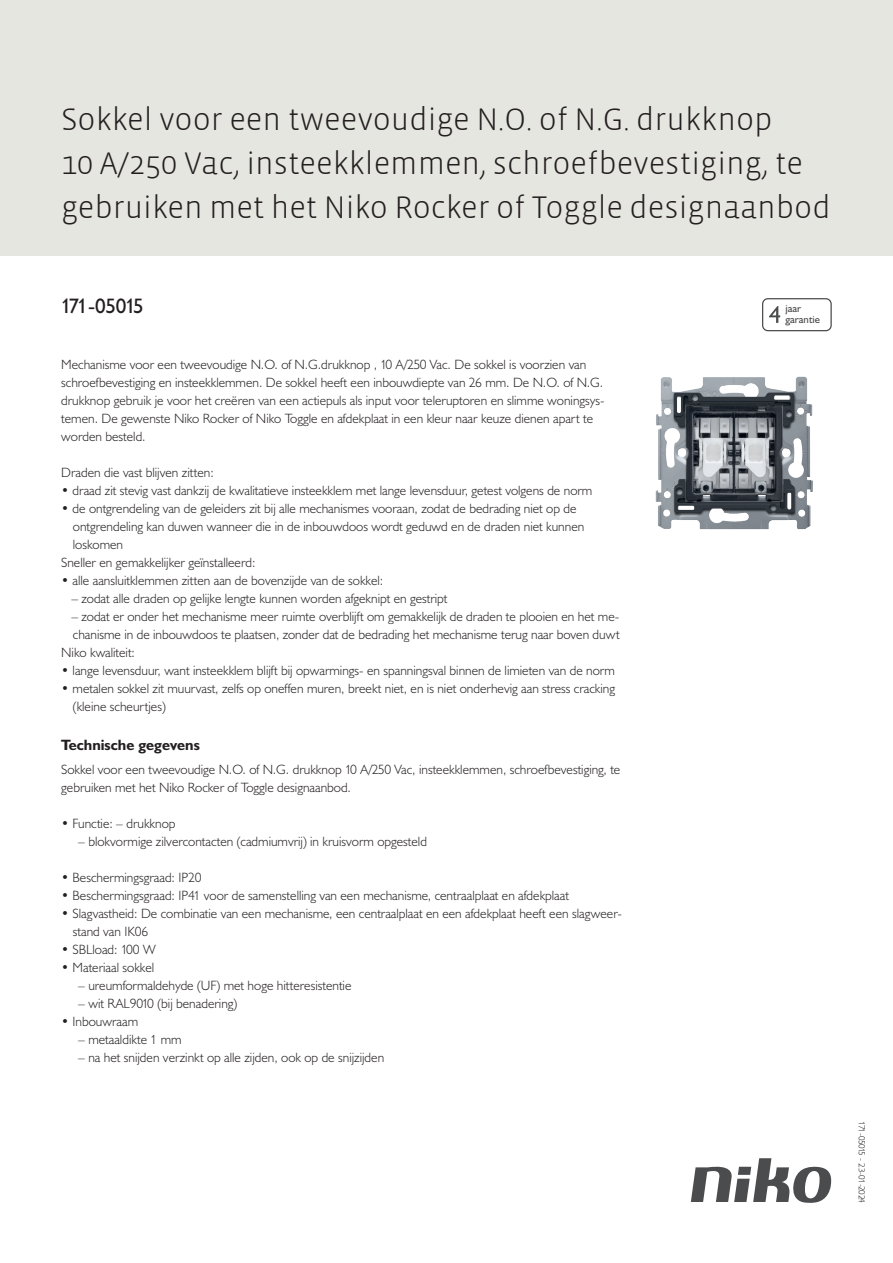
<style>
.page{position:relative;width:893px;height:1263px;background:#fff}
.page>*{position:absolute;margin:0;border:0;box-sizing:border-box;transform-origin:0 0}
.Title_datasheets{font:300 32.1px/43.8px "Vista Sans";color:#231f20}
.Article_number{font:21px "Humanist 521 BT";letter-spacing:-.06em;color:#231f20}
.Titles_parts{font:700 15px "Humanist 521 BT";color:#231f20}
.USP_Bullets{font:300 13.5px/18px "Humanist 521 BT";color:#231f20}
.Platte_tekst_CAB{font:300 13.5px/18px "Humanist 521 BT";color:#231f20}
.USP_Bullets_level_2{font:300 13.5px "Humanist 521 BT";color:#231f20}
.t1{font:10.8px/10.8px "Humanist 521 BT";color:#4b4c4d}
.Revision{font:300 9px "Humanist 521 BT";letter-spacing:-.07em;color:#231f20}
</style>
<div class="page">
<svg style="left:691px;top:1158px;width:141px;height:45px"></svg>
<div style="left:0;top:0;width:893px;height:255px;background:#e6e6e0"></div>
<svg style="left:762px;top:298px;width:70px;height:33px"></svg>
<img style="left:655px;top:376px;width:158px;height:154px">
<p class="Title_datasheets" style="left:61px;top:98px;width:771px">Sokkel voor een tweevoudige N.O. of N.G. drukknop<br>10 A/250 Vac, insteekklemmen, schroefbevestiging, te gebruiken met het Niko Rocker of Toggle designaanbod</p>
<p class="Article_number" style="left:61px;top:293px;width:84px">171-05015</p>
<p class="t1" style="left:785px;top:303px;width:36px">jaar garantie</p>
<p class="Platte_tekst_CAB" style="left:61px;top:355px;width:545px">Mechanisme voor een tweevoudige N.O. of N.G.drukknop , 10 A/250 Vac. De sokkel is voorzien van schroefbevestiging en insteekklemmen. De sokkel heeft een inbouwdiepte van 26 mm. De N.O. of N.G. drukknop gebruik je voor het creëren van een actiepuls als input voor teleruptoren en slimme woningsys&shy;temen. De gewenste Niko Rocker of Niko Toggle en afdekplaat in een kleur naar keuze dienen apart te worden besteld.</p>
<p class="USP_Bullets" style="left:61px;top:463px;width:154px">Draden die vast blijven zitten:</p>
<p class="USP_Bullets" style="left:61px;top:481px;width:533px">• draad zit stevig vast dankzij de kwalitatieve insteekklem met lange levensduur, getest volgens de norm</p>
<p class="USP_Bullets" style="left:73px;top:499px;width:513px;text-indent:-12px">• de ontgrendeling van de geleiders zit bij alle mechanismes vooraan, zodat de bedrading niet op de ontgrendeling kan duwen wanneer die in de inbouwdoos wordt geduwd en de draden niet kunnen loskomen</p>
<p class="USP_Bullets" style="left:61px;top:553px;width:196px">Sneller en gemakkelijker geïnstalleerd:</p>
<p class="USP_Bullets" style="left:61px;top:571px;width:324px">• alle aansluitklemmen zitten aan de bovenzijde van de sokkel:</p>
<p class="USP_Bullets" style="left:71px;top:589px;width:378px">– zodat alle draden op gelijke lengte kunnen worden afgeknipt en gestript</p>
<p class="USP_Bullets" style="left:71px;top:607px;width:550px">– zodat er onder het mechanisme meer ruimte overblijft om gemakkelijk de draden te plooien en het me&shy;chanisme in de inbouwdoos te plaatsen, zonder dat de bedrading het mechanisme terug naar boven duwt</p>
<p class="USP_Bullets" style="left:61px;top:643px;width:75px">Niko kwaliteit:</p>
<p class="USP_Bullets" style="left:61px;top:661px;width:555px">• lange levensduur, want insteekklem blijft bij opwarmings- en spanningsval binnen de limieten van de norm</p>
<p class="USP_Bullets" style="left:73px;top:679px;width:544px;text-indent:-12px">• metalen sokkel zit muurvast, zelfs op oneffen muren, breekt niet, en is niet onderhevig aan stress cracking (kleine scheurtjes)</p>
<p class="Titles_parts" style="left:61px;top:735px;width:140px">Technische gegevens</p>
<p class="Platte_tekst_CAB" style="left:61px;top:760px;width:561px">Sokkel voor een tweevoudige N.O. of N.G. drukknop 10 A/250 Vac, insteekklemmen, schroefbevestiging, te gebruiken met het Niko Rocker of Toggle designaanbod.</p>
<p class="USP_Bullets" style="left:61px;top:814px;width:116px">• Functie: – drukknop</p>
<p class="USP_Bullets_level_2" style="left:78px;top:833px;width:350px">– blokvormige zilvercontacten (cadmiumvrij) in kruisvorm opgesteld</p>
<p class="USP_Bullets" style="left:61px;top:868px;width:142px">• Beschermingsgraad: IP20</p>
<p class="USP_Bullets" style="left:61px;top:886px;width:509px">• Beschermingsgraad: IP41 voor de samenstelling van een mechanisme, centraalplaat en afdekplaat</p>
<p class="USP_Bullets" style="left:73px;top:904px;width:550px;text-indent:-12px">• Slagvastheid: De combinatie van een mechanisme, een centraalplaat en een afdekplaat heeft een slagweer&shy;stand van IK06</p>
<p class="USP_Bullets" style="left:61px;top:940px;width:96px">• SBLload: 100 W</p>
<p class="USP_Bullets" style="left:61px;top:958px;width:95px">• Materiaal sokkel</p>
<p class="USP_Bullets_level_2" style="left:78px;top:977px;width:275px">– ureumformaldehyde (UF) met hoge hitteresistentie</p>
<p class="USP_Bullets_level_2" style="left:78px;top:995px;width:161px">– wit RAL9010 (bij benadering)</p>
<p class="USP_Bullets" style="left:61px;top:1012px;width:78px">• Inbouwraam</p>
<p class="USP_Bullets_level_2" style="left:78px;top:1031px;width:105px">– metaaldikte 1 mm</p>
<p class="USP_Bullets_level_2" style="left:78px;top:1049px;width:307px">– na het snijden verzinkt op alle zijden, ook op de snijzijden</p>
<p class="Revision" style="left:868px;top:1121px;width:83px;rotate:90deg">171-05015 - 23-01-2024</p>
</div>
